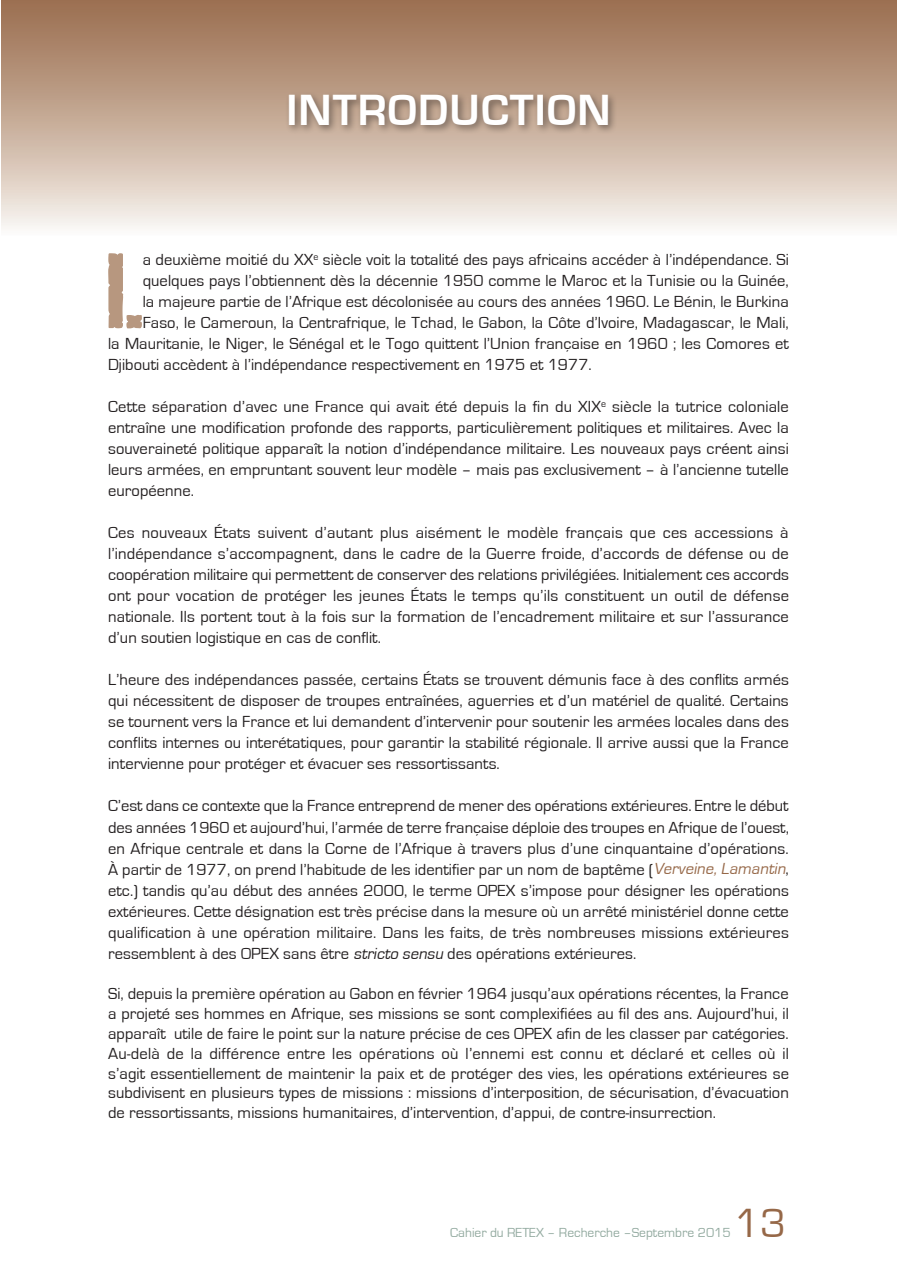
<style>
.page{position:relative;width:897px;height:1267px;background:#fff}
.page>*{position:absolute;margin:0;border:0;box-sizing:border-box;transform-origin:0 0}
.t1{font:104.7px "Portago ITCTT";color:#b7977f;scale:1.1 1}
.t2{font:700 45px "Eurostile";letter-spacing:.025em;color:#fff}
.t3{font:42px "Eurostile";color:#966848}
.t4{font:16.5px/21px "Eurostile";letter-spacing:.005em;color:#231f20;text-align:justify}
.t5{font:13.5px "Eurostile";color:#93aaa0}
.s1{font-style:italic;color:#966848}
.s2{font-style:italic}
</style>
<div class="page">
<div style="left:2px;top:0;width:894px;height:236px;background:linear-gradient(to bottom,#976848,#f8f3ee)"></div>
<div style="left:285px;top:91px;width:332px;height:44px;background:#231f20;opacity:.5"></div>
<h2 class="t2" style="left:286px;top:86px;width:325px">INTRODUCTION</h2>
<h1 class="t1" style="left:103px;top:225px;width:37px">L</h1>
<p class="t4" style="left:143px;top:249px;width:647px">a deuxième moitié du XX<sup>e</sup> siècle voit la totalité des pays africains accéder à l’indépendance. Si</p>
<p class="t4" style="left:143px;top:270px;width:647px">quelques pays l’obtiennent dès la décennie 1950 comme le Maroc et la Tunisie ou la Guinée,</p>
<p class="t4" style="left:143px;top:291px;width:647px">la majeure partie de l’Afrique est décolonisée au cours des années 1960. Le Bénin, le Burkina</p>
<p class="t4" style="left:143px;top:312px;width:647px">Faso, le Cameroun, la Centrafrique, le Tchad, le Gabon, la Côte d’Ivoire, Madagascar, le Mali,</p>
<p class="t4" style="left:108px;top:333px;width:682px">la Mauritanie, le Niger, le Sénégal et le Togo quittent l’Union française en 1960 ; les Comores et</p>
<p class="t4" style="left:108px;top:354px;width:485px">Djibouti accèdent à l’indépendance respectivement en 1975 et 1977.</p>
<p class="t4" style="left:108px;top:396px;width:682px">Cette séparation d’avec une France qui avait été depuis la fin du XIX<sup>e</sup> siècle la tutrice coloniale entraîne une modification profonde des rapports, particulièrement politiques et militaires. Avec la souveraineté politique apparaît la notion d’indépendance militaire. Les nouveaux pays créent ainsi leurs armées, en empruntant souvent leur modèle – mais pas exclusivement – à l’ancienne tutelle européenne.</p>
<p class="t4" style="left:108px;top:522px;width:682px">Ces nouveaux États suivent d’autant plus aisément le modèle français que ces accessions à l’indépendance s’accompagnent, dans le cadre de la Guerre froide, d’accords de défense ou de coopération militaire qui permettent de conserver des relations privilégiées. Initialement ces accords ont pour vocation de protéger les jeunes États le temps qu’ils constituent un outil de défense nationale. Ils portent tout à la fois sur la formation de l’encadrement militaire et sur l’assurance d’un soutien logistique en cas de conflit.</p>
<p class="t4" style="left:108px;top:669px;width:682px">L’heure des indépendances passée, certains États se trouvent démunis face à des conflits armés qui nécessitent de disposer de troupes entraînées, aguerries et d’un matériel de qualité. Certains se tournent vers la France et lui demandent d’intervenir pour soutenir les armées locales dans des conflits internes ou interétatiques, pour garantir la stabilité régionale. Il arrive aussi que la France intervienne pour protéger et évacuer ses ressortissants.</p>
<p class="t4" style="left:108px;top:795px;width:682px">C’est dans ce contexte que la France entreprend de mener des opérations extérieures. Entre le début des années 1960 et aujourd’hui, l’armée de terre française déploie des troupes en Afrique de l’ouest, en Afrique centrale et dans la Corne de l’Afrique à travers plus d’une cinquantaine d’opérations.<br>À partir de 1977, on prend l’habitude de les identifier par un nom de baptême (<span class="s1">Verveine,Lamantin</span>, etc.) tandis qu’au début des années 2000, le terme OPEX s’impose pour désigner les opérations extérieures. Cette désignation est très précise dans la mesure où un arrêté ministériel donne cette qualification à une opération militaire. Dans les faits, de très nombreuses missions extérieures ressemblent à des OPEX sans être <span class="s2">stricto sensu</span> des opérations extérieures.</p>
<p class="t4" style="left:108px;top:984px;width:682px;line-height:19.8px">Si, depuis la première opération au Gabon en février 1964 jusqu’aux opérations récentes, la France a projeté ses hommes en Afrique, ses missions se sont complexifiées au fil des ans. Aujourd’hui, il apparaît utile de faire le point sur la nature précise de ces OPEX afin de les classer par catégories.<br>Au-delà de la différence entre les opérations où l’ennemi est connu et déclaré et celles où il s’agit essentiellement de maintenir la paix et de protéger des vies, les opérations extérieures se subdivisent en plusieurs types de missions : missions d’interposition, de sécurisation, d’évacuation de ressortissants, missions humanitaires, d’intervention, d’appui, de contre-insurrection.</p>
<p class="t5" style="left:450px;top:1225px;width:282px">Cahier du RETEX – Recherche –Septembre 2015</p>
<h3 class="t3" style="left:734px;top:1200px;width:53px">13</h3>
</div>
